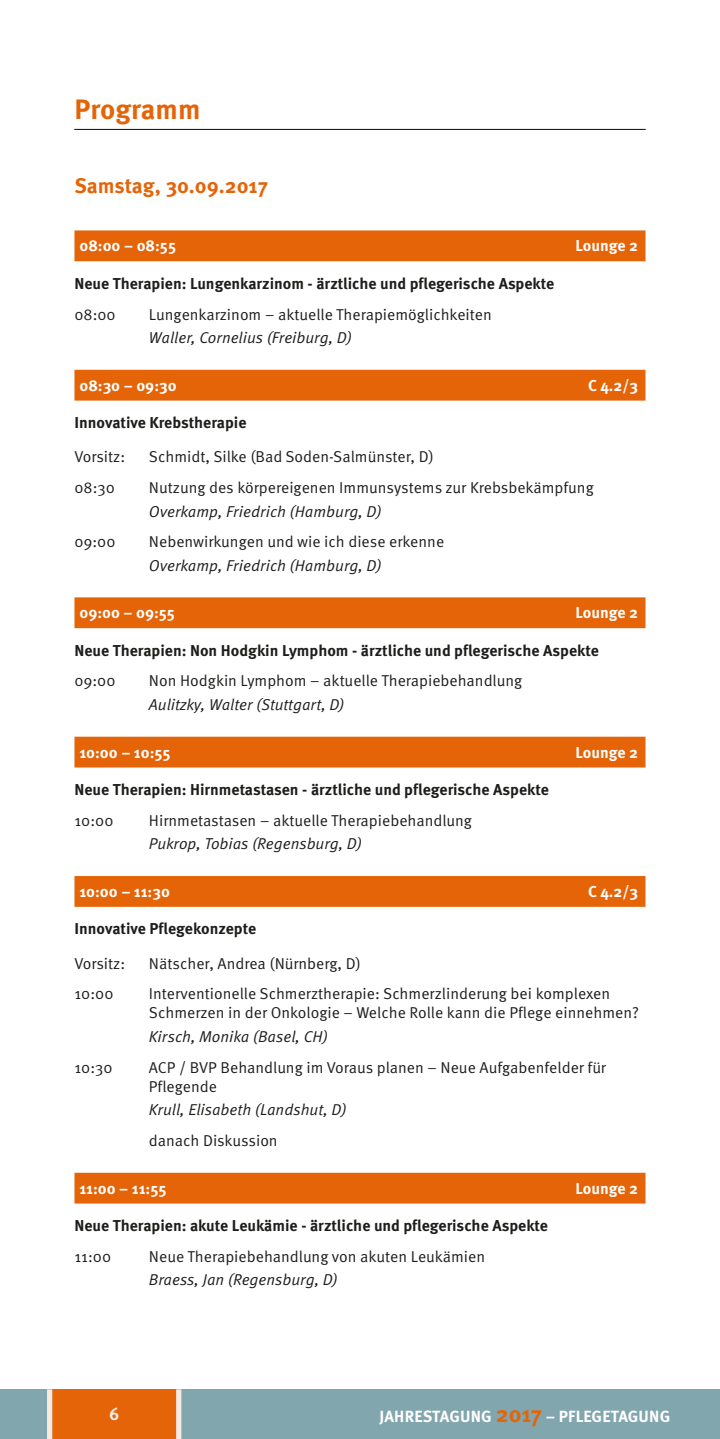
<style>
.page{position:relative;width:720px;height:1439px;background:#fff}
.page>*{position:absolute;margin:0;border:0;box-sizing:border-box;transform-origin:0 0}
.t1{font:700 28px "Meta OT";color:#e46407}
.t2{font:700 21px "Meta OT";color:#e46407}
.t3{font:700 17.5px "Meta OT";color:#f5ebe4}
.t4{font:700 16.1px "Meta OT";letter-spacing:.01em;color:#fff}
.t5{font:15.75px/19.2px "Meta OT Norm";color:#1d1d1b}
.t6{font:700 15.75px "Meta OT";color:#1d1d1b}
.t7{font:15.75px "Meta OT Norm Ita";color:#1d1d1b}
.t8{font:700 15.75px "Meta OT";color:#fff}
.s1{font-size:22.75px;color:#e46407}
</style>
<div class="page">
<div style="left:0;top:1389px;width:719px;height:50px;background:#82a6ae"></div>
<div style="left:50px;top:1389px;width:129px;height:50px;background:#e46407"></div>
<div style="left:47px;top:1389px;width:5px;height:50px;background:#f5ebe4"></div>
<div style="left:176px;top:1389px;width:5px;height:50px;background:#f5ebe4"></div>
<div style="left:74px;top:230px;width:571px;height:31px;background:#e46407"></div>
<div style="left:74px;top:370px;width:571px;height:30px;background:#e46407"></div>
<div style="left:74px;top:597px;width:571px;height:31px;background:#e46407"></div>
<div style="left:74px;top:736px;width:571px;height:31px;background:#e46407"></div>
<div style="left:74px;top:876px;width:571px;height:31px;background:#e46407"></div>
<div style="left:74px;top:1172px;width:571px;height:31px;background:#e46407"></div>
<hr style="left:74px;top:129px;width:571px;height:1px;background:#1d1d1b">
<h1 class="t1" style="left:74px;top:91px;width:127px">Programm</h1>
<h2 class="t2" style="left:74px;top:173px;width:195px">Samstag, 30.09.2017</h2>
<p class="t8" style="left:79px;top:236px;width:98px">08:00 – 08:55</p>
<p class="t8" style="left:575px;top:236px;width:64px">Lounge 2</p>
<p class="t6" style="left:74px;top:273px;width:481px">Neue Therapien: Lungenkarzinom - ärztliche und pflegerische Aspekte</p>
<p class="t5" style="left:74px;top:305px;width:43px">08:00</p>
<p class="t5" style="left:149px;top:305px;width:344px">Lungenkarzinom – aktuelle Therapiemöglichkeiten</p>
<p class="t7" style="left:149px;top:328px;width:204px">Waller, Cornelius (Freiburg, D)</p>
<p class="t8" style="left:79px;top:375px;width:99px">08:30 – 09:30</p>
<p class="t8" style="left:588px;top:375px;width:51px">C 4.2/3</p>
<p class="t6" style="left:74px;top:413px;width:173px">Innovative Krebstherapie</p>
<p class="t5" style="left:74px;top:447px;width:52px">Vorsitz:</p>
<p class="t5" style="left:149px;top:447px;width:287px">Schmidt, Silke (Bad Soden-Salmünster, D)</p>
<p class="t5" style="left:74px;top:478px;width:42px">08:30</p>
<p class="t5" style="left:149px;top:478px;width:446px">Nutzung des körpereigenen Immunsystems zur Krebsbekämpfung</p>
<p class="t7" style="left:149px;top:502px;width:234px">Overkamp, Friedrich (Hamburg, D)</p>
<p class="t5" style="left:74px;top:532px;width:42px">09:00</p>
<p class="t5" style="left:149px;top:532px;width:296px">Nebenwirkungen und wie ich diese erkenne</p>
<p class="t7" style="left:149px;top:556px;width:234px">Overkamp, Friedrich (Hamburg, D)</p>
<p class="t8" style="left:79px;top:603px;width:97px">09:00 – 09:55</p>
<p class="t8" style="left:575px;top:603px;width:64px">Lounge 2</p>
<p class="t6" style="left:74px;top:640px;width:525px">Neue Therapien: Non Hodgkin Lymphom - ärztliche und pflegerische Aspekte</p>
<p class="t5" style="left:74px;top:671px;width:42px">09:00</p>
<p class="t5" style="left:149px;top:671px;width:374px">Non Hodgkin Lymphom – aktuelle Therapiebehandlung</p>
<p class="t7" style="left:149px;top:695px;width:197px">Aulitzky, Walter (Stuttgart, D)</p>
<p class="t8" style="left:79px;top:742px;width:93px">10:00 – 10:55</p>
<p class="t8" style="left:575px;top:742px;width:64px">Lounge 2</p>
<p class="t6" style="left:74px;top:779px;width:476px">Neue Therapien: Hirnmetastasen - ärztliche und pflegerische Aspekte</p>
<p class="t5" style="left:74px;top:811px;width:40px">10:00</p>
<p class="t5" style="left:149px;top:811px;width:324px">Hirnmetastasen – aktuelle Therapiebehandlung</p>
<p class="t7" style="left:149px;top:834px;width:214px">Pukrop, Tobias (Regensburg, D)</p>
<p class="t8" style="left:79px;top:881px;width:92px">10:00 – 11:30</p>
<p class="t8" style="left:588px;top:881px;width:51px">C 4.2/3</p>
<p class="t6" style="left:74px;top:919px;width:183px">Innovative Pflegekonzepte</p>
<p class="t5" style="left:74px;top:953px;width:52px">Vorsitz:</p>
<p class="t5" style="left:149px;top:953px;width:214px">Nätscher, Andrea (Nürnberg, D)</p>
<p class="t5" style="left:74px;top:984px;width:40px">10:00</p>
<p class="t5" style="left:149px;top:984px;width:491px">Interventionelle Schmerztherapie: Schmerzlinderung bei komplexen<br>Schmerzen in der Onkologie – Welche Rolle kann die Pflege einnehmen?</p>
<p class="t7" style="left:149px;top:1027px;width:180px">Kirsch, Monika (Basel, CH)</p>
<p class="t5" style="left:74px;top:1057px;width:40px">10:30</p>
<p class="t5" style="left:149px;top:1057px;width:458px">ACP / BVP Behandlung im Voraus planen – Neue Aufgabenfelder für<br>Pflegende</p>
<p class="t7" style="left:149px;top:1100px;width:199px">Krull, Elisabeth (Landshut, D)</p>
<p class="t5" style="left:149px;top:1131px;width:130px">danach Diskussion</p>
<p class="t8" style="left:79px;top:1178px;width:89px">11:00 – 11:55</p>
<p class="t8" style="left:575px;top:1178px;width:64px">Lounge 2</p>
<p class="t6" style="left:74px;top:1215px;width:475px">Neue Therapien: akute Leukämie - ärztliche und pflegerische Aspekte</p>
<p class="t5" style="left:74px;top:1247px;width:38px">11:00</p>
<p class="t5" style="left:149px;top:1247px;width:337px">Neue Therapiebehandlung von akuten Leukämien</p>
<p class="t7" style="left:149px;top:1270px;width:190px">Braess, Jan (Regensburg, D)</p>
<p class="t3" style="left:109px;top:1403px;width:12px">6</p>
<p class="t4" style="left:379px;top:1406px;width:292px">JAHRESTAGUNG <span class="s1">2017</span> – PFLEGETAGUNG</p>
</div>
